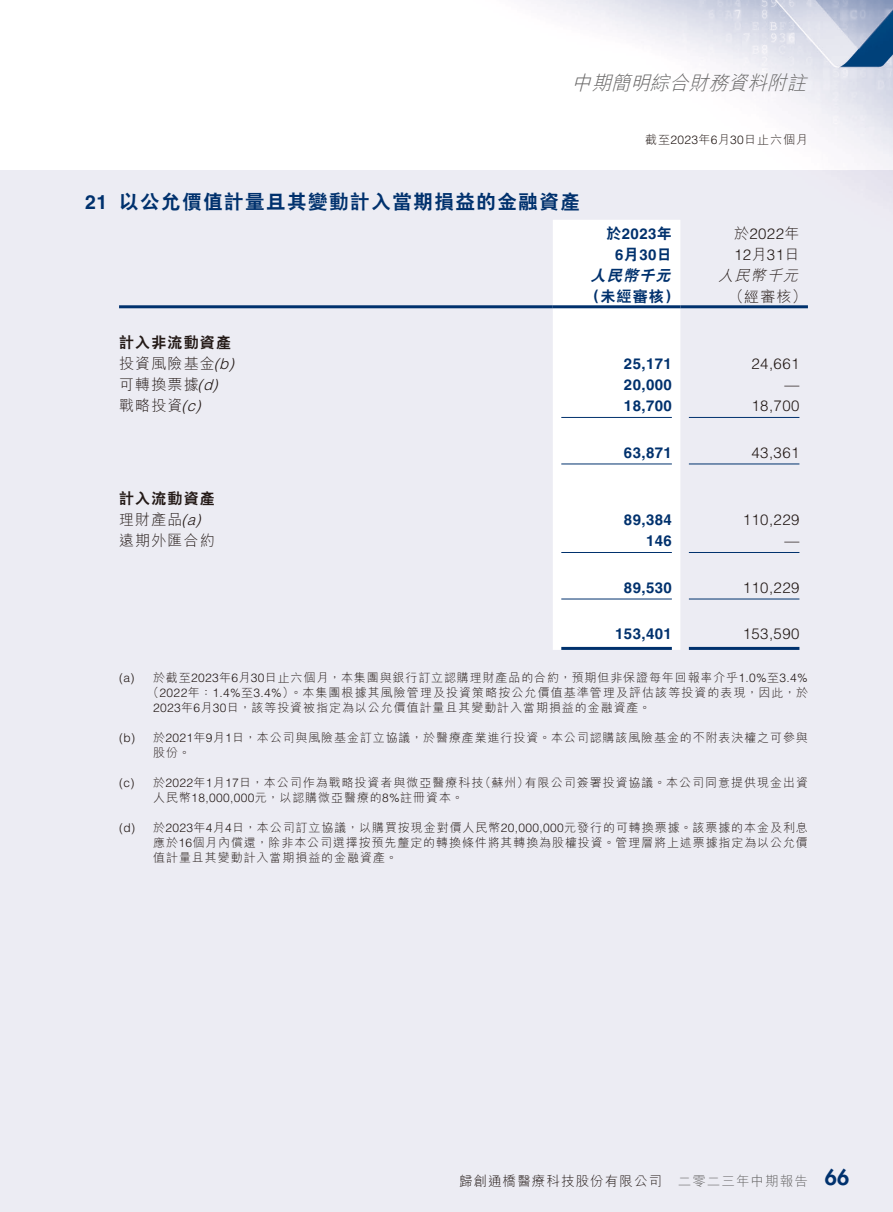
<style>
.page{position:relative;width:893px;height:1212px;background:#fff}
.page>*{position:absolute;margin:0;border:0;box-sizing:border-box;transform-origin:0 0}
.t1{font:800 21px "Futura Std";color:#00316d}
.t2{font:800 19.5px "C Hei 2 HK";letter-spacing:.08em;color:#00316d}
.t3{font:italic 300 19.5px "M Hei HK";color:#666565}
.t4{font:700 19.5px "Helvetica LT Std";color:#00316d}
.t5{font:700 15px/21px "Helvetica LT Std";letter-spacing:.03em;color:#00316d;text-align:center}
.t6{font:300 15px/21px "Helvetica LT Std";letter-spacing:.03em;color:#231916}
.t7{font:300 15px "M Hei HK";letter-spacing:.08em;color:#231916}
.t8{font:800 15px "C Hei 2 HK";letter-spacing:.08em;color:#231916}
.t9{font:800 15px "C Hei 2 HK";color:#00316d}
.t10{font:italic 300 15px "M Hei HK";color:#231916}
.t11{font:italic 800 15px "C Hei 2 HK";color:#00316d}
.t12{font:italic 300 15px "Helvetica LT Std";color:#231916}
.t13{font:300 13.5px "M Hei HK";letter-spacing:.08em;color:#231916}
.t14{font:300 13.5px "M Hei HK";letter-spacing:.08em;color:#666565}
.t15{font:300 12px/15px "M Hei HK";letter-spacing:.08em;color:#231916}
.t16{font:300 12px "Helvetica LT Std";color:#231916}
.s1{font-family:"Helvetica LT Std"}
.s2{font-family:"C Hei 2 HK";font-weight:800}
.s3{font-family:"M Hei HK"}
.s4{font-family:"Helvetica LT Std";font-style:italic}
</style>
<div class="page">
<img style="left:534px;top:0;width:359px;height:170px">
<div style="left:0;top:170px;width:893px;height:1042px;background:#ececf3"></div>
<div style="left:553px;top:220px;width:127px;height:430px;background:#fff"></div>
<hr style="left:119px;top:305px;width:434px;height:3px;background:#00316d">
<hr style="left:553px;top:305px;width:127px;height:3px;background:#00316d">
<hr style="left:680px;top:305px;width:128px;height:3px;background:#00316d">
<hr style="left:561px;top:417px;width:111px;height:1px;background:#00316d">
<hr style="left:689px;top:417px;width:110px;height:1px;background:#00316d">
<hr style="left:561px;top:464px;width:111px;height:1px;background:#00316d">
<hr style="left:689px;top:464px;width:110px;height:1px;background:#00316d">
<hr style="left:561px;top:552px;width:111px;height:1px;background:#00316d">
<hr style="left:689px;top:552px;width:110px;height:1px;background:#00316d">
<hr style="left:561px;top:599px;width:111px;height:1px;background:#00316d">
<hr style="left:689px;top:599px;width:110px;height:1px;background:#00316d">
<hr style="left:561px;top:647px;width:111px;height:3px;background:#00316d">
<hr style="left:689px;top:647px;width:110px;height:3px;background:#00316d">
<h2 class="t3" style="left:572px;top:73px;width:241px">中期簡明綜合財務資料附註</h2>
<p class="t15" style="left:645px;top:132px;width:164px">截至<span class="s1">2023</span>年 月<span class="s1">6 30</span>日止六個月</p>
<h2 class="t4" style="left:85px;top:190px;width:24px">21</h2>
<h2 class="t2" style="left:119px;top:192px;width:462px">以公允價值計量且其變動計入當期損益的金融資產</h2>
<p class="t5" style="left:606px;top:223px;width:67px"><span class="s2">於</span>2023<span class="s2">年月</span>6 30<span class="s2">日</span></p>
<p class="t6" style="left:734px;top:223px;width:67px"><span class="s3">於</span>2022<span class="s3">年<br></span>12<span class="s3">月</span>31<span class="s3">日</span></p>
<p class="t10" style="left:718px;top:268px;width:85px">人民幣千元</p>
<p class="t11" style="left:591px;top:268px;width:85px">人民幣千元</p>
<p class="t9" style="left:585px;top:289px;width:96px">（未經審核）</p>
<p class="t7" style="left:729px;top:289px;width:80px">（經審核(</p>
<p class="t8" style="left:119px;top:335px;width:114px">計入非流動資產</p>
<p class="t7" style="left:119px;top:356px;width:116px">投資風險基金 <span class="s4">b(</span></p>
<p class="t12" style="left:229px;top:355px;width:11px">(</p>
<p class="t5" style="left:624px;top:353px;width:49px">25,171</p>
<p class="t6" style="left:751px;top:353px;width:49px">24,661</p>
<p class="t7" style="left:119px;top:377px;width:100px">可轉換票據 <span class="s4">d(</span></p>
<p class="t12" style="left:213px;top:376px;width:11px">(</p>
<p class="t5" style="left:624px;top:374px;width:49px">20,000</p>
<p class="t6" style="left:784px;top:374px;width:16px">—</p>
<p class="t7" style="left:119px;top:398px;width:88px">戰略投資 <span class="s4">(c(</span></p>
<p class="t5" style="left:624px;top:395px;width:49px">18,700</p>
<p class="t6" style="left:751px;top:395px;width:49px">18,700</p>
<p class="t8" style="left:119px;top:491px;width:97px">計入流動資產</p>
<p class="t7" style="left:119px;top:512px;width:88px">理財產品 <span class="s4">(a(</span></p>
<p class="t7" style="left:119px;top:533px;width:97px">遠期外匯合約</p>
<p class="t5" style="left:624px;top:442px;width:49px">63,871</p>
<p class="t6" style="left:751px;top:442px;width:49px">43,361</p>
<p class="t5" style="left:624px;top:509px;width:49px">89,384</p>
<p class="t6" style="left:743px;top:509px;width:58px">110,229</p>
<p class="t5" style="left:646px;top:530px;width:27px">146</p>
<p class="t6" style="left:784px;top:530px;width:16px">—</p>
<p class="t5" style="left:624px;top:577px;width:49px">89,530</p>
<p class="t6" style="left:743px;top:577px;width:58px">110,229</p>
<p class="t16" style="left:119px;top:670px;width:17px">a( )</p>
<p class="t16" style="left:119px;top:730px;width:17px">b( )</p>
<p class="t16" style="left:119px;top:775px;width:17px">c( )</p>
<p class="t16" style="left:119px;top:820px;width:17px">d( )</p>
<p class="t5" style="left:615px;top:623px;width:58px">153,401</p>
<p class="t15" style="left:153px;top:670px;width:656px">於截至<span class="s1">2023</span>年 月<span class="s1">6 30</span>日止六個月，本集團與銀行訂立認購理財產品的合約，預期但非保證每年回報率介乎<span class="s1">1.0%</span>至<span class="s1">3.4%</span></p>
<p class="t6" style="left:743px;top:623px;width:58px">153,590</p>
<p class="t15" style="left:153px;top:685px;width:656px;text-indent:-6px">（<span class="s1">2022</span>年：<span class="s1">1.4%</span>至<span class="s1">3.4%</span>）。本集團根據其風險管理及投資策略按公允價值基準管理及評估該等投資的表現，因此，於<br><span class="s1">2023</span>年 月<span class="s1">6 30</span>日，該等投資被指定為以公允價值計量且其變動計入當期損益的金融資產。</p>
<p class="t15" style="left:153px;top:730px;width:656px">於<span class="s1">2021</span>年 月<span class="s1">9</span> 日<span class="s1">1</span> ，本公司與風險基金訂立協議，於醫療產業進行投資。本公司認購該風險基金的不附表決權之可參與</p>
<p class="t15" style="left:153px;top:745px;width:39px">股份。</p>
<p class="t15" style="left:479px;top:775px;width:51px">（蘇州）</p>
<p class="t15" style="left:153px;top:775px;width:332px">於<span class="s1">2022</span>年 月<span class="s1">1 17</span>日，本公司作為戰略投資者與微亞醫療科技</p>
<p class="t15" style="left:525px;top:775px;width:285px">有限公司簽署投資協議。本公司同意提供現金出資</p>
<p class="t15" style="left:153px;top:790px;width:312px">人民幣<span class="s1">18,000,000</span>元，以認購微亞醫療的<span class="s1">8%</span>註冊資本。</p>
<p class="t15" style="left:153px;top:820px;width:656px">於<span class="s1">2023</span>年 月<span class="s1">4</span> 日<span class="s1">4</span> ，本公司訂立協議，以購買按現金對價人民幣<span class="s1">20,000,000</span>元發行的可轉換票據。該票據的本金及利息</p>
<p class="t15" style="left:153px;top:835px;width:656px">應於<span class="s1">16</span>個月內償還，除非本公司選擇按預先釐定的轉換條件將其轉換為股權投資。管理層將上述票據指定為以公允價值計量且其變動計入當期損益的金融資產。</p>
<p class="t13" style="left:459px;top:1174px;width:205px">歸創通橋醫療科技股份有限公司</p>
<p class="t14" style="left:678px;top:1174px;width:132px">二零二三年中期報告</p>
<h1 class="t1" style="left:825px;top:1164px;width:26px">66</h1>
</div>
